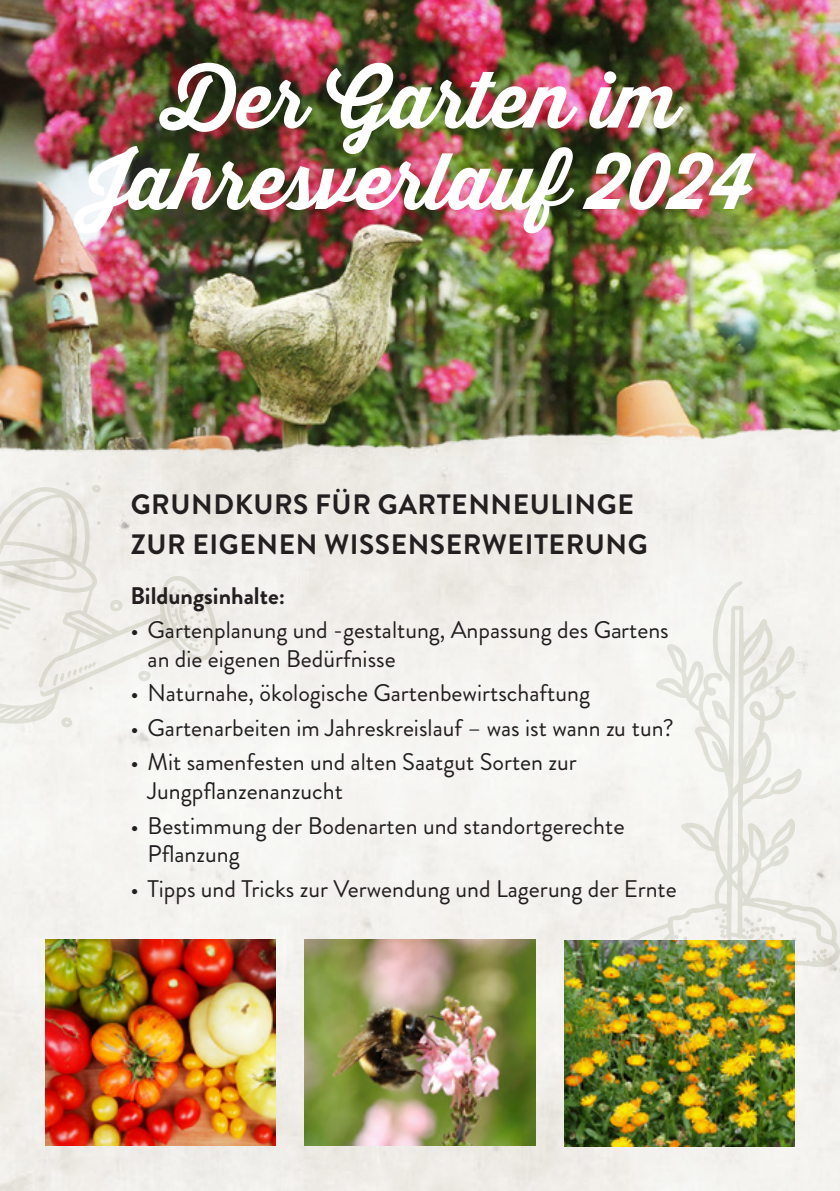
<style>
.page{position:relative;width:840px;height:1191px;background:#fff}
.page>*{position:absolute;margin:0;border:0;box-sizing:border-box;transform-origin:0 0}
.t1{font:700 77.6px/81.4px "Thirsty Script";color:#fff;text-align:center}
.t2{font:700 28px/40px "Brandon Grotesque";letter-spacing:.02em;color:#231f20}
.t3{font:24px/28.8px "Brandon Grotesque";color:#231f20}
.t4{font:700 24px "Brandon Grotesque";color:#231f20}
</style>
<div class="page">
<img style="left:0;top:0;width:839px;height:422px">
<img style="left:0;top:422px;width:839px;height:769px">
<img style="left:563px;top:940px;width:231px;height:206px">
<img style="left:45px;top:939px;width:231px;height:206px">
<img style="left:304px;top:939px;width:231px;height:206px">
<svg style="left:65px;top:482px;width:8px;height:4px"></svg>
<svg style="left:91px;top:484px;width:11px;height:2px"></svg>
<svg style="left:0;top:486px;width:220px;height:240px;fill:#f1efeb"></svg>
<svg style="left:37px;top:521px;width:5px;height:7px"></svg>
<svg style="left:97px;top:521px;width:6px;height:6px"></svg>
<svg style="left:109px;top:599px;width:18px;height:16px"></svg>
<svg style="left:0;top:593px;width:31px;height:37px"></svg>
<svg style="left:162px;top:585px;width:48px;height:67px;background:#e7e6df"></svg>
<svg style="left:138px;top:670px;width:13px;height:14px"></svg>
<svg style="left:52px;top:660px;width:44px;height:31px"></svg>
<svg style="left:187px;top:682px;width:6px;height:5px"></svg>
<svg style="left:60px;top:716px;width:12px;height:13px"></svg>
<svg style="left:614px;top:580px;width:225px;height:387px;fill:#f4f3ef"></svg>
<h1 class="t1" style="left:85px;top:60px;width:670px">Der Garten im<br>Jahresverlauf 2024</h1>
<p class="t2" style="left:131px;top:485px;width:518px">GRUNDKURS FÜR GARTENNEULINGE<br>ZUR EIGENEN WISSENSERWEITERUNG</p>
<p class="t4" style="left:130px;top:578px;width:156px">Bildungsinhalte:</p>
<p class="t3" style="left:147px;top:616px;width:522px;text-indent:-17px">• Gartenplanung und -gestaltung, Anpassung des Gartens an die eigenen Bedürfnisse</p>
<p class="t3" style="left:130px;top:679px;width:460px">• Naturnahe, ökologische Gartenbewirtschaftung</p>
<p class="t3" style="left:130px;top:713px;width:544px">• Gartenarbeiten im Jahreskreislauf – was ist wann zu tun?</p>
<p class="t3" style="left:147px;top:748px;width:430px;text-indent:-17px">• Mit samenfesten und alten Saatgut Sorten zur<br>Jungpflanzenanzucht</p>
<p class="t3" style="left:147px;top:811px;width:478px;text-indent:-17px">• Bestimmung der Bodenarten und standortgerechte<br>Pflanzung</p>
<p class="t3" style="left:130px;top:874px;width:547px">• Tipps und Tricks zur Verwendung und Lagerung der Ernte</p>
</div>
